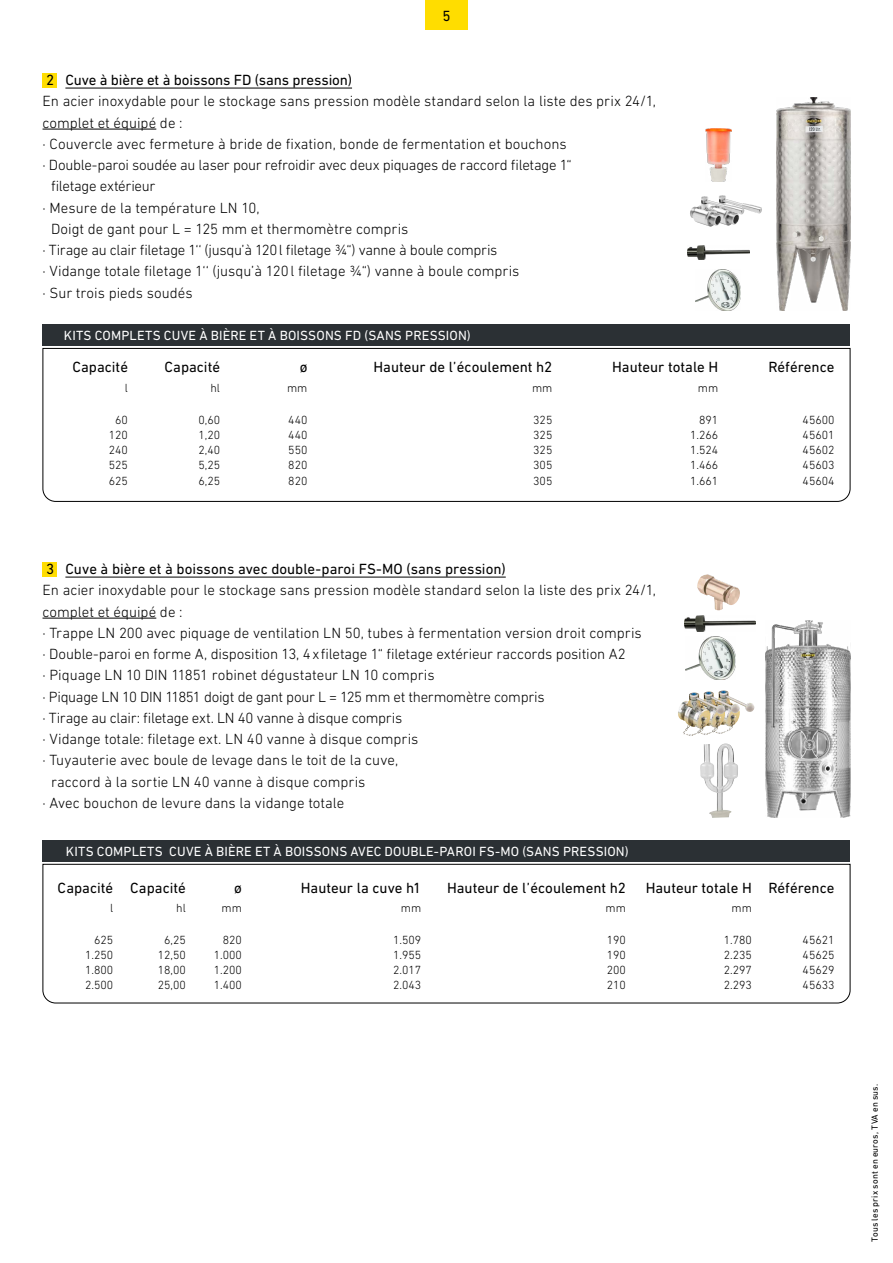
<style>
.page{position:relative;width:893px;height:1263px;background:#fff}
.page>*{position:absolute;margin:0;border:0;box-sizing:border-box;transform-origin:0 0}
.t1{font:300 15px "DIN Next LT Pro";color:#000}
.t2{font:15px "DIN Next LT Pro";color:#000}
.t3{font:300 15px "DIN Next LT Pro";letter-spacing:-.02em;color:#000}
.t4{font:13.5px "DIN Next LT Pro";letter-spacing:.01em;color:#fff}
.t5{font:300 12px "DIN Next LT Pro";color:#000}
.t6{font:9px "DIN Next LT Pro";letter-spacing:.02em;color:#000}
</style>
<div class="page">
<div style="left:425px;top:0;width:43px;height:30px;background:#fd0"></div>
<div style="left:43px;top:840px;width:807px;height:21px;background:#2b3034"></div>
<svg style="left:42px;top:863px;width:809px;height:141px"></svg>
<div style="left:43px;top:562px;width:14px;height:15px;background:#fd0"></div>
<hr style="left:65px;top:577px;width:441px;height:1px;background:#000">
<hr style="left:43px;top:618px;width:113px;height:1px;background:#000">
<div style="left:43px;top:73px;width:14px;height:15px;background:#fd0"></div>
<hr style="left:65px;top:88px;width:287px;height:1px;background:#000">
<hr style="left:43px;top:129px;width:113px;height:1px;background:#000">
<svg style="left:42px;top:348px;width:809px;height:154px"></svg>
<div style="left:43px;top:324px;width:807px;height:21px;background:#2b3034"></div>
<img style="left:684px;top:615px;width:71px;height:16px">
<img style="left:686px;top:636px;width:49px;height:44px">
<img style="left:697px;top:574px;width:43px;height:36px">
<img style="left:700px;top:743px;width:38px;height:75px">
<img style="left:765px;top:620px;width:85px;height:198px">
<img style="left:721px;top:690px;width:33px;height:22px">
<img style="left:706px;top:691px;width:34px;height:41px">
<img style="left:678px;top:692px;width:47px;height:44px">
<img style="left:776px;top:98px;width:74px;height:213px">
<img style="left:687px;top:246px;width:63px;height:14px">
<img style="left:695px;top:270px;width:46px;height:40px">
<img style="left:719px;top:195px;width:43px;height:19px">
<img style="left:690px;top:196px;width:54px;height:31px">
<img style="left:706px;top:128px;width:25px;height:53px">
<p class="t2" style="left:442px;top:7px;width:10px">5</p>
<p class="t2" style="left:46px;top:71px;width:307px">2 Cuve à bière et à boissons FD (sans pression)</p>
<p class="t1" style="left:43px;top:93px;width:615px">En acier inoxydable pour le stockage sans pression modèle standard selon la liste des prix 24/1,</p>
<p class="t1" style="left:43px;top:114px;width:142px">complet et équipé de :</p>
<p class="t1" style="left:43px;top:135px;width:526px">∙ Couvercle avec fermeture à bride de fixation, bonde de fermentation et bouchons</p>
<p class="t1" style="left:43px;top:156px;width:531px">∙ Double-paroi soudée au laser pour refroidir avec deux piquages de raccord filetage 1“</p>
<p class="t3" style="left:51px;top:178px;width:106px">filetage extérieur</p>
<p class="t1" style="left:43px;top:199px;width:219px">∙ Mesure de la température LN 10,</p>
<p class="t1" style="left:51px;top:220px;width:359px">Doigt de gant pour L = 125 mm et thermomètre compris</p>
<p class="t3" style="left:43px;top:241px;width:456px">∙ Tirage au clair filetage 1‘‘ (jusqu’à 120l filetage ¾“) vanne à boule compris</p>
<p class="t1" style="left:43px;top:263px;width:478px">∙ Vidange totale filetage 1‘‘ (jusqu’à 120l filetage ¾“) vanne à boule compris</p>
<p class="t1" style="left:43px;top:284px;width:152px">∙ Sur trois pieds soudés</p>
<p class="t4" style="left:64px;top:327px;width:408px">KITS COMPLETS CUVE À BIÈRE ET À BOISSONS FD (SANS PRESSION)</p>
<p class="t2" style="left:72px;top:358px;width:57px">Capacité</p>
<p class="t2" style="left:165px;top:358px;width:57px">Capacité</p>
<p class="t2" style="left:300px;top:358px;width:9px">ø</p>
<p class="t2" style="left:374px;top:358px;width:180px">Hauteur de l’écoulement h2</p>
<p class="t2" style="left:612px;top:358px;width:108px">Hauteur totale H</p>
<p class="t2" style="left:768px;top:358px;width:68px">Référence</p>
<p class="t5" style="left:125px;top:381px;width:5px">l</p>
<p class="t5" style="left:210px;top:381px;width:11px">hl</p>
<p class="t5" style="left:287px;top:381px;width:22px">mm</p>
<p class="t5" style="left:532px;top:381px;width:22px">mm</p>
<p class="t5" style="left:698px;top:381px;width:22px">mm</p>
<p class="t5" style="left:115px;top:413px;width:14px">60</p>
<p class="t5" style="left:198px;top:413px;width:23px">0,60</p>
<p class="t5" style="left:288px;top:413px;width:21px">440</p>
<p class="t5" style="left:533px;top:413px;width:21px">325</p>
<p class="t5" style="left:699px;top:413px;width:21px">891</p>
<p class="t5" style="left:803px;top:413px;width:33px">45600</p>
<p class="t5" style="left:109px;top:428px;width:21px">120</p>
<p class="t5" style="left:198px;top:428px;width:23px">1,20</p>
<p class="t5" style="left:288px;top:428px;width:21px">440</p>
<p class="t5" style="left:533px;top:428px;width:21px">325</p>
<p class="t5" style="left:690px;top:428px;width:30px">1.266</p>
<p class="t5" style="left:803px;top:428px;width:33px">45601</p>
<p class="t5" style="left:109px;top:443px;width:21px">240</p>
<p class="t5" style="left:198px;top:443px;width:23px">2,40</p>
<p class="t5" style="left:288px;top:443px;width:21px">550</p>
<p class="t5" style="left:533px;top:443px;width:21px">325</p>
<p class="t5" style="left:690px;top:443px;width:30px">1.524</p>
<p class="t5" style="left:803px;top:443px;width:33px">45602</p>
<p class="t5" style="left:109px;top:458px;width:21px">525</p>
<p class="t5" style="left:198px;top:458px;width:23px">5,25</p>
<p class="t5" style="left:288px;top:458px;width:21px">820</p>
<p class="t5" style="left:533px;top:458px;width:21px">305</p>
<p class="t5" style="left:690px;top:458px;width:30px">1.466</p>
<p class="t5" style="left:803px;top:458px;width:33px">45603</p>
<p class="t5" style="left:109px;top:474px;width:21px">625</p>
<p class="t5" style="left:198px;top:474px;width:23px">6,25</p>
<p class="t5" style="left:288px;top:474px;width:21px">820</p>
<p class="t5" style="left:533px;top:474px;width:21px">305</p>
<p class="t5" style="left:690px;top:474px;width:30px">1.661</p>
<p class="t5" style="left:803px;top:474px;width:33px">45604</p>
<p class="t2" style="left:46px;top:560px;width:461px">3 Cuve à bière et à boissons avec double-paroi FS-MO (sans pression)</p>
<p class="t1" style="left:43px;top:582px;width:615px">En acier inoxydable pour le stockage sans pression modèle standard selon la liste des prix 24/1,</p>
<p class="t1" style="left:43px;top:603px;width:142px">complet et équipé de :</p>
<p class="t1" style="left:43px;top:624px;width:601px">∙ Trappe LN 200 avec piquage de ventilation LN 50, tubes à fermentation version droit compris</p>
<p class="t1" style="left:43px;top:645px;width:585px">∙ Double-paroi en forme A, disposition 13, 4xfiletage 1“ filetage extérieur raccords position A2</p>
<p class="t1" style="left:43px;top:667px;width:394px">∙ Piquage LN 10 DIN 11851 robinet dégustateur LN 10 compris</p>
<p class="t3" style="left:43px;top:688px;width:504px">∙ Piquage LN 10 DIN 11851 doigt de gant pour L = 125 mm et thermomètre compris</p>
<p class="t3" style="left:43px;top:709px;width:361px">∙ Tirage au clair: filetage ext. LN 40 vanne à disque compris</p>
<p class="t1" style="left:43px;top:730px;width:377px">∙ Vidange totale: filetage ext. LN 40 vanne à disque compris</p>
<p class="t1" style="left:43px;top:752px;width:357px">∙ Tuyauterie avec boule de levage dans le toit de la cuve,</p>
<p class="t1" style="left:51px;top:773px;width:316px">raccord à la sortie LN 40 vanne à disque compris</p>
<p class="t1" style="left:43px;top:794px;width:303px">∙ Avec bouchon de levure dans la vidange totale</p>
<p class="t4" style="left:66px;top:843px;width:564px">KITS COMPLETS CUVE À BIÈRE ET À BOISSONS AVEC DOUBLE-PAROI FS-MO (SANS PRESSION)</p>
<p class="t2" style="left:58px;top:879px;width:130px">Capacité Capacité</p>
<p class="t2" style="left:234px;top:879px;width:9px">ø</p>
<p class="t2" style="left:301px;top:879px;width:122px">Hauteur la cuve h1</p>
<p class="t2" style="left:447px;top:879px;width:180px">Hauteur de l’écoulement h2</p>
<p class="t2" style="left:646px;top:879px;width:190px">Hauteur totale H Référence</p>
<p class="t5" style="left:110px;top:901px;width:5px">l</p>
<p class="t5" style="left:176px;top:901px;width:11px">hl</p>
<p class="t5" style="left:221px;top:901px;width:22px">mm</p>
<p class="t5" style="left:401px;top:901px;width:22px">mm</p>
<p class="t5" style="left:606px;top:901px;width:22px">mm</p>
<p class="t5" style="left:731px;top:901px;width:22px">mm</p>
<p class="t5" style="left:94px;top:933px;width:21px">625</p>
<p class="t5" style="left:164px;top:933px;width:23px">6,25</p>
<p class="t5" style="left:223px;top:933px;width:21px">820</p>
<p class="t5" style="left:393px;top:933px;width:30px">1.509</p>
<p class="t5" style="left:607px;top:933px;width:21px">190</p>
<p class="t5" style="left:724px;top:933px;width:30px">1.780</p>
<p class="t5" style="left:803px;top:933px;width:33px">45621</p>
<p class="t5" style="left:85px;top:948px;width:30px">1.250</p>
<p class="t5" style="left:158px;top:948px;width:30px">12,50</p>
<p class="t5" style="left:214px;top:948px;width:30px">1.000</p>
<p class="t5" style="left:393px;top:948px;width:30px">1.955</p>
<p class="t5" style="left:607px;top:948px;width:21px">190</p>
<p class="t5" style="left:724px;top:948px;width:30px">2.235</p>
<p class="t5" style="left:803px;top:948px;width:33px">45625</p>
<p class="t5" style="left:85px;top:963px;width:30px">1.800</p>
<p class="t5" style="left:158px;top:963px;width:30px">18,00</p>
<p class="t5" style="left:214px;top:963px;width:30px">1.200</p>
<p class="t5" style="left:393px;top:963px;width:30px">2.017</p>
<p class="t5" style="left:607px;top:963px;width:21px">200</p>
<p class="t5" style="left:724px;top:963px;width:30px">2.297</p>
<p class="t5" style="left:803px;top:963px;width:33px">45629</p>
<p class="t5" style="left:85px;top:978px;width:30px">2.500</p>
<p class="t5" style="left:158px;top:978px;width:30px">25,00</p>
<p class="t5" style="left:214px;top:978px;width:30px">1.400</p>
<p class="t5" style="left:393px;top:978px;width:30px">2.043</p>
<p class="t5" style="left:607px;top:978px;width:21px">210</p>
<p class="t5" style="left:724px;top:978px;width:30px">2.293</p>
<p class="t5" style="left:803px;top:978px;width:33px">45633</p>
<p class="t6" style="left:870px;top:1242px;width:160px;rotate:-90deg">Tous les prix sont en euros, TVA en sus.</p>
</div>
